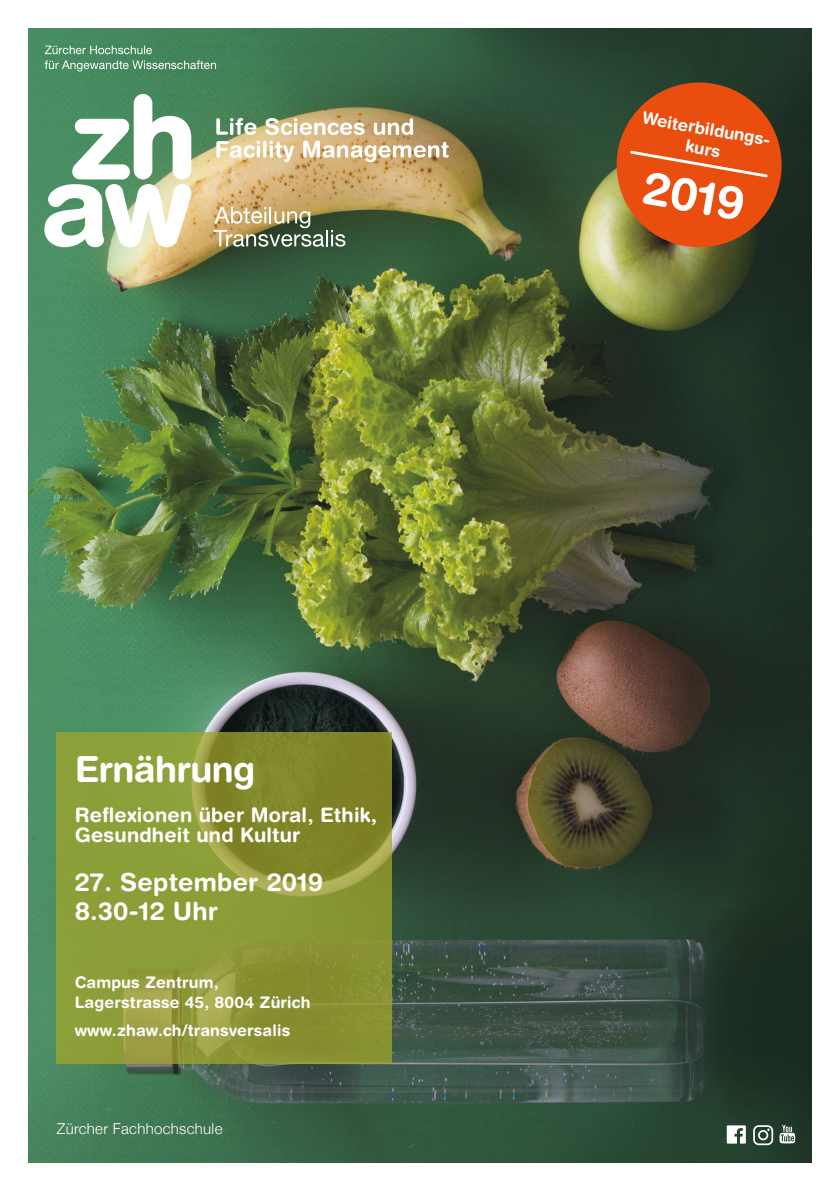
<style>
.page{position:relative;width:840px;height:1191px;background:#fff}
.page>*{position:absolute;margin:0;border:0;box-sizing:border-box;transform-origin:0 0}
.t1{font:700 45.8px "Helvetica Rounded";color:#fff}
.t2{font:700 36px "Helvetica Rounded";letter-spacing:-.02em;color:#fff}
.t3{font:700 25px/29px "Helvetica Rounded";letter-spacing:.01em;color:#fff}
.t4{font:700 20px/20px "Helvetica Rounded";letter-spacing:.01em;color:#fff}
.t5{font:700 16.8px/20px "Helvetica Rounded";color:#fff;text-align:center}
.t6{font:700 16px/20px "Helvetica Rounded";letter-spacing:.01em;color:#fff}
.t7{font:300 15px "Helvetica Neue";letter-spacing:.02em;color:#fff}
</style>
<div class="page">
<img style="left:28px;top:28px;width:783px;height:1134px">
<svg style="left:56px;top:731px;width:335px;height:332px;background:#8a9634"></svg>
<svg style="left:615px;top:81px;width:167px;height:167px;background:#c1501a"></svg>
<svg style="left:44px;top:46px;width:404px;height:201px"></svg>
<svg style="left:213px;top:207px;width:132px;height:40px;background:#95926d"></svg>
<h2 class="t2" style="left:75px;top:747px;width:182px">Ernährung</h2>
<p class="t4" style="left:75px;top:804px;width:303px">Reflexionen über Moral, Ethik,<br>Gesundheit und Kultur</p>
<h3 class="t3" style="left:75px;top:867px;width:250px">27. September 2019<br>8.30-12 Uhr</h3>
<p class="t6" style="left:75px;top:971px;width:237px">Campus Zentrum,<br>Lagerstrasse 45, 8004 Zürich</p>
<p class="t6" style="left:75px;top:1019px;width:217px">www.zhaw.ch/transversalis</p>
<p class="t7" style="left:57px;top:1116px;width:167px">Zürcher Fachhochschule</p>
<p class="t5" style="left:644px;top:107px;width:132px;rotate:10deg">Weiterbildungs&shy;kurs</p>
<h1 class="t1" style="left:648px;top:159px;width:104px;rotate:10deg">2019</h1>
</div>
